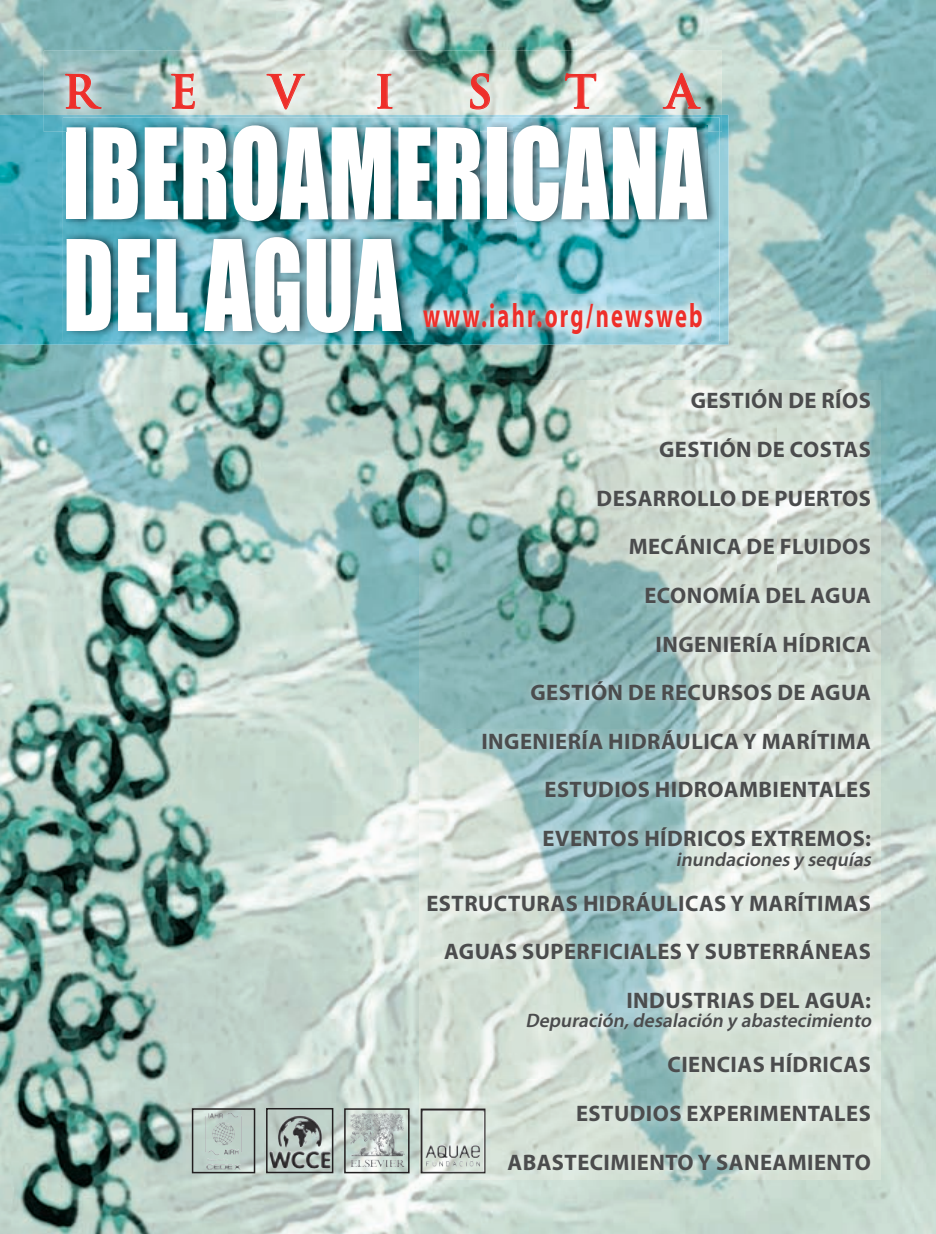
<style>
.page{position:relative;width:936px;height:1234px;background:#fff}
.page>*{position:absolute;margin:0;border:0;box-sizing:border-box;transform-origin:0 0}
.t1{font:116.25px/111.6px "Impact";color:#fff;scale:.8 1}
.t2{font:700 45px "Trajan Pro";color:#ee2f2a}
.t3{font:700 33.75px "Myriad Pro";letter-spacing:.095em;color:#ee2f2a;scale:.67 1}
.t4{font:700 22.5px/48.6px "Myriad Pro";letter-spacing:.02em;color:#4b4c4d;text-align:right}
.t5{font:italic 600 19.5px "Myriad Pro";color:#4b4c4d}
</style>
<div class="page">
<img style="left:0;top:0;width:935px;height:1233px">
<img style="left:419px;top:380px;width:461px;height:799px">
<img style="left:0;top:115px;width:103px;height:229px">
<img style="left:677px;top:115px;width:51px;height:229px">
<img style="left:103px;top:341px;width:574px;height:3px">
<img style="left:63px;top:132px;width:50px;height:209px">
<img style="left:467px;top:132px;width:50px;height:162px">
<img style="left:669px;top:132px;width:50px;height:209px">
<img style="left:113px;top:221px;width:354px;height:120px">
<img style="left:517px;top:221px;width:152px;height:73px">
<img style="left:67px;top:132px;width:413px;height:89px">
<img style="left:487px;top:132px;width:19px;height:87px">
<img style="left:513px;top:132px;width:194px;height:89px">
<img style="left:44px;top:51px;width:678px;height:81px">
<img style="left:63px;top:117px;width:656px;height:15px">
<img style="left:67px;top:125px;width:413px;height:7px">
<img style="left:487px;top:127px;width:19px;height:5px">
<img style="left:513px;top:125px;width:194px;height:7px">
<svg style="left:65px;top:74px;width:37px;height:35px"></svg>
<svg style="left:171px;top:49px;width:24px;height:60px"></svg>
<svg style="left:266px;top:74px;width:39px;height:36px"></svg>
<svg style="left:377px;top:74px;width:16px;height:35px"></svg>
<svg style="left:470px;top:73px;width:20px;height:37px"></svg>
<svg style="left:564px;top:73px;width:32px;height:36px"></svg>
<svg style="left:662px;top:73px;width:39px;height:36px"></svg>
<img style="left:208px;top:1112px;width:31px;height:6px">
<div style="left:192px;top:1107px;width:63px;height:65px;border:2px solid #231f20"></div>
<img style="left:277px;top:1115px;width:31px;height:31px">
<div style="left:266px;top:1107px;width:67px;height:65px;border:2px solid #231f20"></div>
<img style="left:422px;top:1110px;width:61px;height:60px">
<div style="left:420px;top:1108px;width:65px;height:64px;border:1px solid #231f20"></div>
<img style="left:362px;top:1111px;width:14px;height:8px">
<div style="left:344px;top:1107px;width:65px;height:65px;border:2px solid #231f20"></div>
<img style="left:414px;top:294px;width:296px;height:48px">
<p class="t2" style="left:63px;top:64px;width:35px">R</p>
<p class="t2" style="left:169px;top:64px;width:30px">E</p>
<p class="t2" style="left:269px;top:64px;width:34px">V</p>
<p class="t2" style="left:374px;top:64px;width:22px">I</p>
<p class="t2" style="left:466px;top:64px;width:28px">S</p>
<p class="t2" style="left:564px;top:64px;width:33px">T</p>
<p class="t2" style="left:666px;top:64px;width:33px">A</p>
<p class="t1" style="left:63px;top:115px;width:806px">IBEROAMERICANA<br>DEL AGUA</p>
<p class="t3" style="left:423px;top:293px;width:418px">WWW.IAHR.ORG/NEWSWEB</p>
<p class="t4" style="left:481px;top:375px;width:391px">GESTIÓN DE RÍOS<br>GESTIÓN DE COSTAS<br>DESARROLLO DE PUERTOS<br>MECÁNICA DE FLUIDOS<br>ECONOMÍA DEL AGUA<br>INGENIERÍA HÍDRICA<br>GESTIÓN DE RECURSOS DE AGUA<br>INGENIERÍA HIDRÁULICA Y MARÍTIMA<br>ESTUDIOS HIDROAMBIENTALES<br>EVENTOS HÍDRICOS EXTREMOS:</p>
<p class="t5" style="left:675px;top:846px;width:201px">inundaciones y sequías</p>
<p class="t4" style="left:426px;top:877px;width:446px">ESTRUCTURAS HIDRÁULICAS Y MARÍTIMAS<br>AGUAS SUPERFICIALES Y SUBTERRÁNEAS<br>INDUSTRIAS DEL AGUA:</p>
<p class="t5" style="left:525px;top:1008px;width:351px">Depuración,desalación y abastecimiento</p>
<p class="t4" style="left:507px;top:1039px;width:365px">CIENCIAS HÍDRICAS<br>ESTUDIOS EXPERIMENTALES<br>ABASTECIMIENTO Y SANEAMIENTO</p>
</div>
